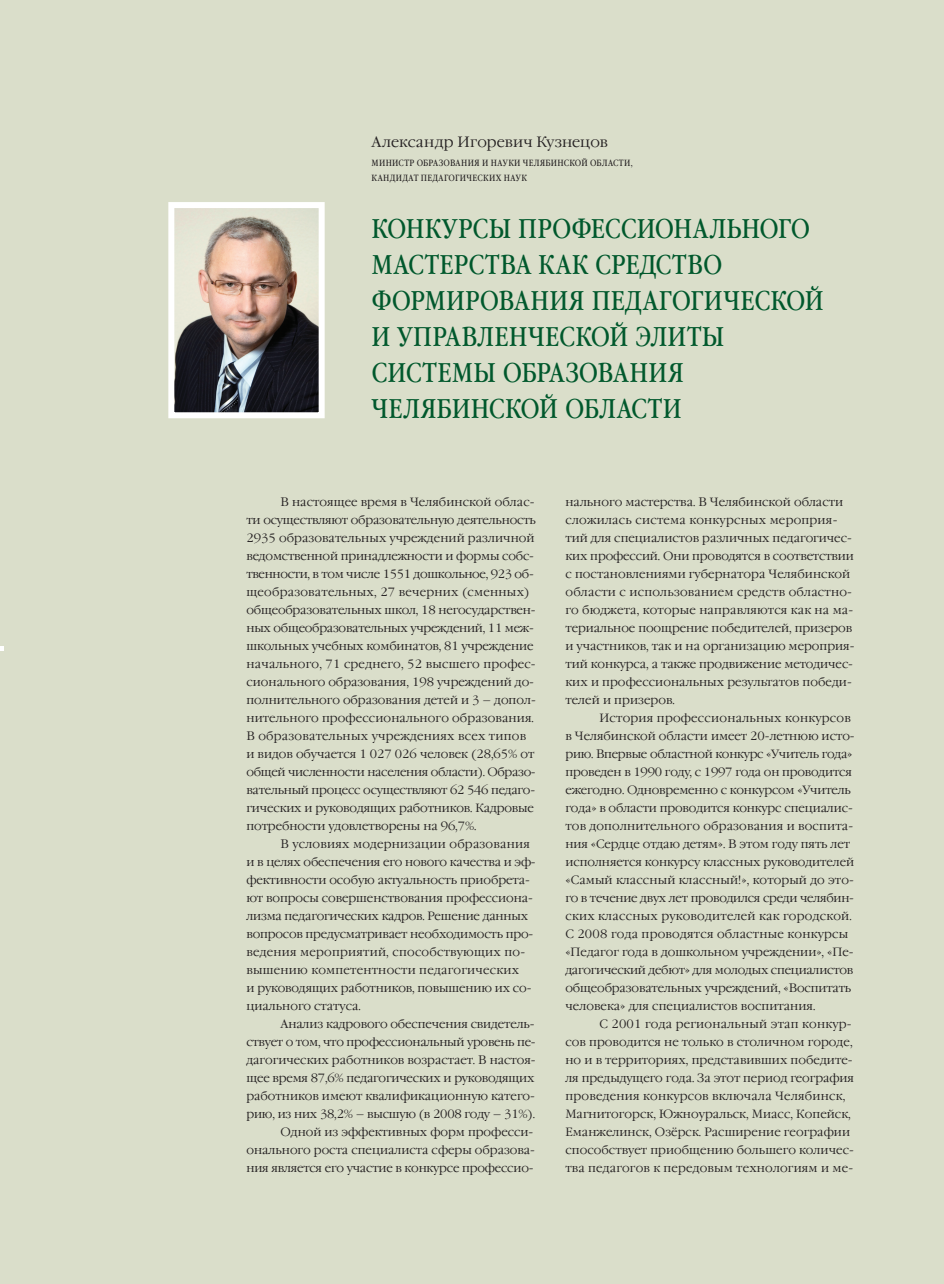
<style>
.page{position:relative;width:944px;height:1284px;background:#fff}
.page>*{position:absolute;margin:0;border:0;box-sizing:border-box;transform-origin:0 0}
.t1{font:27px "Garamond Book Narrow C";letter-spacing:.025em;color:#00582c}
.t2{font:300 15px "Garamond C";letter-spacing:.005em;color:#231f20}
.t3{font:300 12px/18px "Garamond C";color:#231f20}
.t4{font:9px "Garamond Book Narrow C";letter-spacing:.055em;color:#231f20}
</style>
<div class="page">
<div style="left:0;top:0;width:943px;height:1284px;background:#dadeca"></div>
<svg style="left:0;top:646px;width:4px;height:5px"></svg>
<img style="left:175px;top:209px;width:142px;height:202px">
<div style="left:168px;top:202px;width:156px;height:216px;border:6px solid #fff"></div>
<p class="t2" style="left:371px;top:133px;width:238px">Александр Игоревич Кузнецов</p>
<p class="t4" style="left:371px;top:158px;width:15px">Минис</p>
<p class="t4" style="left:404px;top:158px;width:19px">тр обра</p>
<p class="t4" style="left:438px;top:158px;width:12px">зовани</p>
<p class="t4" style="left:474px;top:158px;width:14px">я инауки</p>
<p class="t4" style="left:523px;top:158px;width:30px">Челябинско</p>
<p class="t4" style="left:581px;top:158px;width:53px">й области,</p>
<p class="t4" style="left:371px;top:173px;width:7px">кандида</p>
<p class="t4" style="left:413px;top:173px;width:21px">т педагоги</p>
<p class="t4" style="left:466px;top:173px;width:13px">чески</p>
<p class="t4" style="left:496px;top:173px;width:15px">х наук</p>
<h1 class="t1" style="left:371px;top:214px;width:34px">Конкурс</h1>
<h1 class="t1" style="left:488px;top:214px;width:48px">ы Профессиона</h1>
<h1 class="t1" style="left:710px;top:214px;width:49px">льного</h1>
<h1 class="t1" style="left:371px;top:250px;width:18px">мас</h1>
<h1 class="t1" style="left:424px;top:250px;width:131px">терства как</h1>
<h1 class="t1" style="left:595px;top:250px;width:16px">средс</h1>
<h1 class="t1" style="left:672px;top:250px;width:33px">тво</h1>
<h1 class="t1" style="left:371px;top:286px;width:19px">формировани</h1>
<h1 class="t1" style="left:569px;top:286px;width:59px">я педагоги</h1>
<h1 class="t1" style="left:723px;top:286px;width:34px">ческо</h1>
<h1 class="t1" style="left:804px;top:286px;width:20px">й</h1>
<h1 class="t1" style="left:371px;top:322px;width:191px">иуправленческо</h1>
<h1 class="t1" style="left:609px;top:322px;width:116px">й элиты</h1>
<h1 class="t1" style="left:371px;top:358px;width:18px">сис</h1>
<h1 class="t1" style="left:422px;top:358px;width:97px">темы обра</h1>
<h1 class="t1" style="left:565px;top:358px;width:32px">зовани</h1>
<h1 class="t1" style="left:668px;top:358px;width:14px">я</h1>
<h1 class="t1" style="left:371px;top:394px;width:83px">Челябинско</h1>
<h1 class="t1" style="left:539px;top:394px;width:141px">й области</h1>
<p class="t3" style="left:246px;top:493px;width:291px;text-indent:34px">В настоящее время в Челябинской облас&shy;ти осуществляют образовательную деятельность 2935 образовательных учреждений различной ведомственной принадлежности и формы собс&shy;твенности, в том числе 1551 дошкольное, 923 об&shy;щеобразовательных, 27 вечерних (сменных) общеобразовательных школ, 18 негосударствен&shy;ных общеобразовательных учреждений, 11 меж&shy;школьных учебных комбинатов, 81 учреждение начального, 71 среднего, 52 высшего профес&shy;сионального образования, 198 учреждений до&shy;полнительного образования детей и 3 – допол&shy;нительного профессионального образования.<br>В образовательных учреждениях всех типов и видов обучается 1 027 026 человек (28,65% от общей численности населения области). Образо&shy;вательный процесс осуществляют 62 546 педаго&shy;гических и руководящих работников. Кадровые потребности удовлетворены на 96,7%.</p>
<p class="t3" style="left:246px;top:835px;width:291px;text-indent:34px">В условиях модернизации образования и в целях обеспечения его нового качества и эф&shy;фективности особую актуальность приобрета&shy;ют вопросы совершенствования профессиона&shy;лизма педагогических кадров. Решение данных вопросов предусматривает необходимость про&shy;ведения мероприятий, способствующих по&shy;вышению компетентности педагогических<br>и руководящих работников, повышению их со&shy;циального статуса.</p>
<p class="t3" style="left:246px;top:1015px;width:291px;text-align:right">Анализ кадрового обеспечения свидетель&shy;ствует о том, что профессиональный уровень пе&shy;дагогических работников возрастает. В настоя&shy;щее время 87,6% педагогических и руководящих работников имеют квалификационную катего&shy;рию, из них 38,2% – высшую (в 2008 году – 31%).<br>Одной из эффективных форм професси&shy;онального роста специалиста сферы образова&shy;ния является его участие в конкурсе профессио-</p>
<p class="t3" style="left:565px;top:493px;width:290px">нального мастерства. В Челябинской области сложилась система конкурсных мероприя&shy;тий для специалистов различных педагогичес&shy;ких профессий. Они проводятся в соответствии с постановлениями губернатора Челябинской области с использованием средств областно&shy;го бюджета, которые направляются как на ма&shy;териальное поощрение победителей, призеров и участников, так и на организацию мероприя&shy;тий конкурса, а также продвижение методичес&shy;ких и профессиональных результатов победи&shy;телей и призеров.</p>
<p class="t3" style="left:565px;top:709px;width:291px;text-indent:34px">История профессиональных конкурсов в Челябинской области имеет 20-летнюю исто&shy;рию. Впервые областной конкурс «Учитель года» проведен в 1990 году, с 1997 года он проводится ежегодно. Одновременно с конкурсом «Учитель года» в области проводится конкурс специалис&shy;тов дополнительного образования и воспита&shy;ния «Сердце отдаю детям». В этом году пять лет исполняется конкурсу классных руководителей «Самый классный классный!», который до это&shy;го в течение двух лет проводился среди челябин&shy;ских классных руководителей как городской.<br>С 2008 года проводятся областные конкурсы «Педагог года в дошкольном учреждении», «Пе&shy;дагогический дебют» для молодых специалистов общеобразовательных учреждений, «Воспитать человека» для специалистов воспитания.</p>
<p class="t3" style="left:565px;top:1015px;width:290px;text-indent:34px">С 2001 года региональный этап конкур&shy;сов проводится не только в столичном городе, но и в территориях, представивших победите&shy;ля предыдущего года. За этот период география проведения конкурсов включала Челябинск, Магнитогорск, Южноуральск, Миасс, Копейск, Еманжелинск, Озёрск. Расширение географии способствует приобщению большего количес&shy;тва педагогов к передовым технологиям и ме-</p>
</div>
